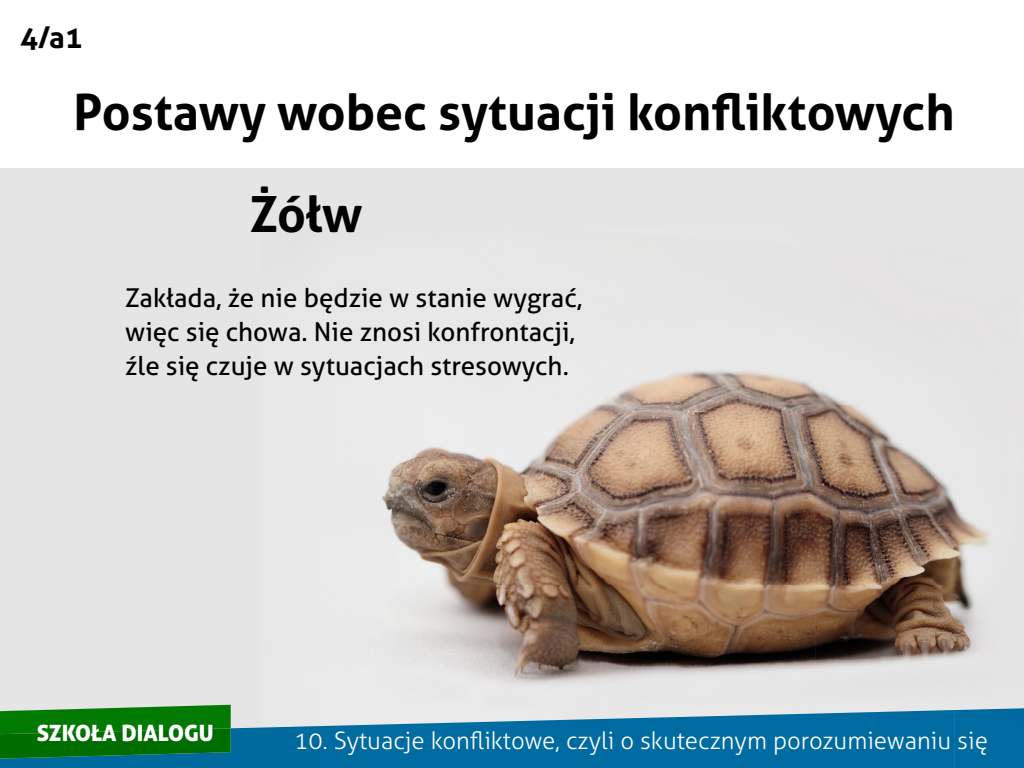
<style>
.page{position:relative;width:1024px;height:768px;background:#fff}
.page>*{position:absolute;margin:0;border:0;box-sizing:border-box;transform-origin:0 0}
.t1{font:700 50px "Aller";color:#000}
.t2{font:700 30px "Aller";color:#000}
.t3{font:26px/34px "Aller";color:#000}
.t4{font:300 24px "Aller";color:#fff}
.t5{font:22.5px "Aller Display";color:#fff}
</style>
<div class="page">
<div style="left:0;top:168px;width:1024px;height:600px;background:#e5e5e5"></div>
<img style="left:382px;top:371px;width:607px;height:214px">
<img style="left:422px;top:585px;width:116px;height:98px">
<img style="left:538px;top:585px;width:278px;height:98px">
<img style="left:816px;top:585px;width:163px;height:83px">
<div style="left:0;top:728px;width:260px;height:40px;background:#00699d"></div>
<img style="left:260px;top:710px;width:694px;height:58px">
<div style="left:954px;top:708px;width:70px;height:60px;background:#006ba1"></div>
<svg style="left:0;top:705px;width:231px;height:54px;background:#0e7917"></svg>
<p class="t2" style="left:20px;top:19px;width:64px">4/a1</p>
<h1 class="t1" style="left:73px;top:82px;width:883px">Postawy wobec sytuacji konfliktowych</h1>
<h1 class="t1" style="left:249px;top:184px;width:115px">Żółw</h1>
<p class="t3" style="left:125px;top:281px;width:459px">Zakłada, że nie będzie w stanie wygrać, więc się chowa. Nie znosi konfrontacji, źle się czuje w sytuacjach stresowych.</p>
<p class="t5" style="left:37px;top:718px;width:179px">SZKOŁA DIALOGU</p>
<p class="t4" style="left:294px;top:726px;width:695px">10. Sytuacje konfliktowe, czyli o skutecznym porozumiewaniu się</p>
</div>
